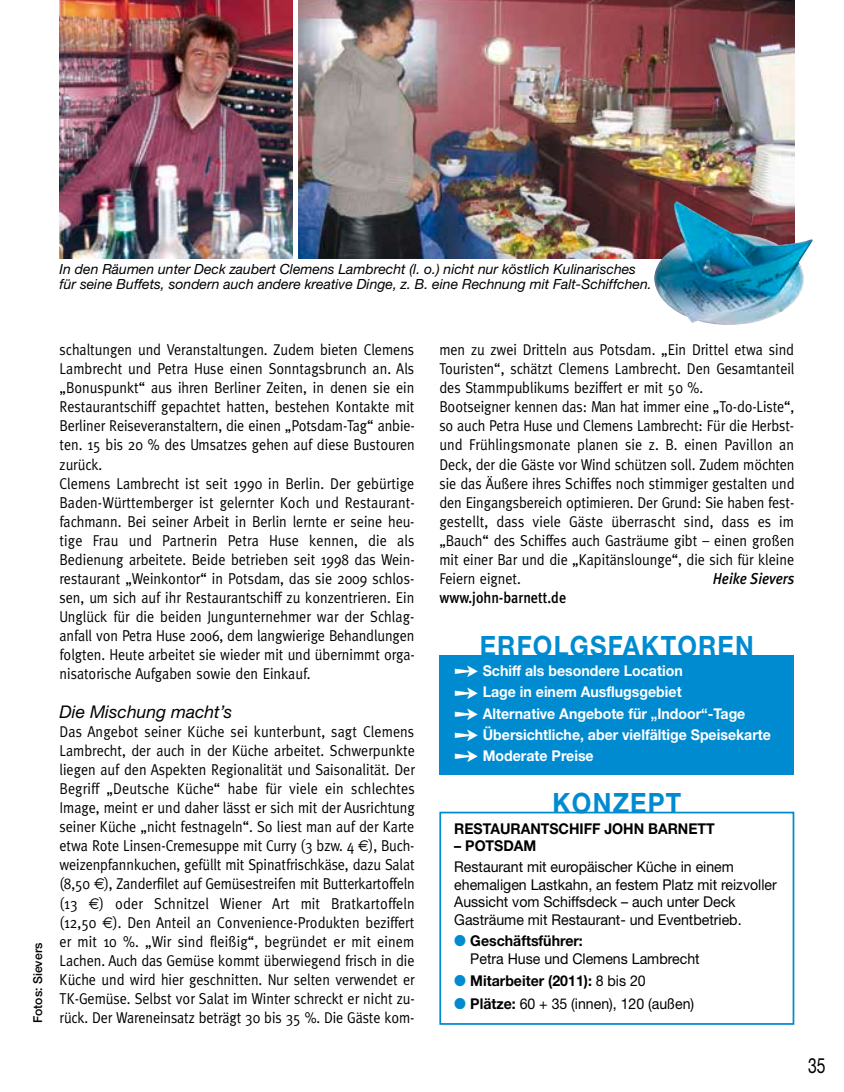
<style>
.page{position:relative;width:844px;height:1092px;background:#fff}
.page>*{position:absolute;margin:0;border:0;box-sizing:border-box;transform-origin:0 0}
.t1{font:700 28px "Helvetica Neue";letter-spacing:.05em;color:#008bd1;scale:.9 1}
.t2{font:21px "Helvetica Neue";color:#000;scale:.75 1}
.t3{font:italic 17.5px "Helvetica Neue";color:#000}
.t4{font:15.75px/19.1px "Meta";color:#000;scale:.9 1}
.t5{font:500 15.75px "Meta Plus";color:#000;scale:.9 1}
.t6{font:italic 500 15.75px "Meta Plus";color:#000;scale:.9 1}
.t7{font:14.88px/17.5px "Helvetica Neue";color:#000;scale:.95 1}
.t8{font:700 14.88px/21.2px "Helvetica Neue";color:#fff;scale:.95 1}
.t9{font:700 14.88px "Helvetica Neue";color:#000;scale:.95 1}
.t10{font:italic 14px/14.9px "Helvetica Neue";color:#000}
.t11{font:500 12.25px "Helvetica Neue";color:#000}
.s1{font-family:"Euro Sans"}
.s2{font-weight:700}
.s3{color:#008bd1}
.s4{font-weight:400}
</style>
<div class="page">
<img style="left:60px;top:0;width:232px;height:258px">
<img style="left:298px;top:0;width:496px;height:258px">
<div style="left:439px;top:811px;width:355px;height:213px;border:2px solid #008bd1"></div>
<div style="left:439px;top:655px;width:355px;height:119px;background:#008bd1"></div>
<img style="left:653px;top:201px;width:160px;height:124px">
<p class="t10" style="left:60px;top:262px;width:593px">In den Räumen unter Deck zaubert Clemens Lambrecht (l. o.) nicht nur köstlich Kulinarisches für seine Buffets, sondern auch andere kreative Dinge, z. B. eine Rechnung mit Falt-Schiffchen.</p>
<p class="t11" style="left:30px;top:1023px;width:82px;rotate:-90deg">Fotos: Sievers</p>
<p class="t4" style="left:60px;top:340px;width:396px">schaltungen und Veranstaltungen. Zudem bieten Clemens Lambrecht und Petra Huse einen Sonntagsbrunch an. Als „Bonuspunkt“ aus ihren Berliner Zeiten, in denen sie ein Res taurantschiff gepachtet hatten, bestehen Kontakte mit Berliner Reiseveranstaltern, die einen „Potsdam-Tag“ anbie&shy;ten. 15 bis 20 % des Umsatzes gehen auf diese Bustouren zurück.<br>Clemens Lambrecht ist seit 1990 in Berlin. Der gebürtige Baden-Württemberger ist gelernter Koch und Restaurant&shy;fachmann. Bei seiner Arbeit in Berlin lernte er seine heu - tige Frau und Partnerin Petra Huse kennen, die als Bedienung arbeitete. Beide betrieben seit 1998 das Wein&shy;restaurant „Weinkontor“ in Potsdam, das sie 2009 schlos&shy;sen, um sich auf ihr Restaurantschiff zu konzentrieren. Ein Unglück für die beiden Jungunternehmer war der Schlag - anfall von Petra Huse 2006, dem langwierige Behandlungen folgten. Heute arbeitet sie wieder mit und übernimmt orga&shy;nisatorische Aufgaben sowie den Einkauf.</p>
<p class="t3" style="left:60px;top:700px;width:174px">Die Mischung macht’s</p>
<p class="t4" style="left:60px;top:721px;width:396px;text-align:justify">Das Angebot seiner Küche sei kunterbunt, sagt Clemens Lambrecht, der auch in der Küche arbeitet. Schwerpunkte liegen auf den Aspekten Regionalität und Saisonalität. Der Begriff „Deutsche Küche“ habe für viele ein schlechtes Image, meint er und daher lässt er sich mit der Ausrichtung seiner Küche „nicht festnageln“. So liest man auf der Karte etwa Rote Linsen-Cremesuppe mit Curry (3 bzw. 4 <span class="s1">€</span>), Buch&shy;weizenpfannkuchen, gefüllt mit Spinatfrischkäse, dazu Salat (8,50 <span class="s1">€</span>), Zanderfilet auf Gemüsestreifen mit Butterkartoffeln (13 <span class="s1">€</span>) oder Schnitzel Wiener Art mit Bratkartoffeln (12,50 <span class="s1">€</span>). Den Anteil an Convenience-Produkten beziffert er mit 10 %. „Wir sind fleißig“, begründet er mit einem Lachen. Auch das Gemüse kommt überwiegend frisch in die Küche und wird hier geschnitten. Nur selten verwendet er TK-Gemüse. Selbst vor Salat im Winter schreckt er nicht zu&shy;rück. Der Wareneinsatz beträgt 30 bis 35 %. Die Gäste kom-</p>
<p class="t4" style="left:439px;top:340px;width:396px">men zu zwei Dritteln aus Potsdam. „Ein Drittel etwa sind Touristen“, schätzt Clemens Lambrecht. Den Gesamtanteil des Stamm publikums beziffert er mit 50 %.<br>Bootseigner kennen das: Man hat immer eine „To-do-Liste“, so auch Petra Huse und Clemens Lambrecht: Für die Herbst&shy;und Frühlingsmonate planen sie z. B. einen Pavillon an Deck, der die Gäste vor Wind schützen soll. Zudem möchten sie das Äußere ihres Schiffes noch stimmiger gestalten und den Eingangsbereich optimieren. Der Grund: Sie haben fest&shy;gestellt, dass viele Gäste überrascht sind, dass es im „Bauch“ des Schiffes auch Gasträume gibt – einen großen mit einer Bar und die „Kapitänslounge“, die sich für kleine Feiern eignet.</p>
<p class="t6" style="left:712px;top:569px;width:92px">Heike Sievers</p>
<p class="t5" style="left:439px;top:588px;width:142px">www.john-barnett.de</p>
<p class="t1" style="left:479px;top:628px;width:306px">ERFOLGSFAKTOREN</p>
<p class="t8" style="left:454px;top:660px;width:335px">➙ Schiff als besondere Location<br>➙ Lage in einem Ausflugsgebiet<br>➙ Alternative Angebote für „Indoor“-Tage ➙ Übersichtliche, aber vielfältige Speisekarte ➙ Moderate Preise</p>
<p class="t1" style="left:552px;top:785px;width:145px">KONZEPT</p>
<p class="t9" style="left:454px;top:819px;width:275px">RESTAURANTSCHIFF JOHN BARNETT</p>
<p class="t7" style="left:454px;top:835px;width:296px;line-height:21.2px"><span class="s2">– POTSDAM<br></span>Restaurant mit europäischer Küche in einem</p>
<p class="t7" style="left:454px;top:875px;width:341px">ehemaligen Lastkahn, an festem Platz mit reizvoller<br>Aussicht vom Schiffsdeck – auch unter Deck<br>Gasträume mit Restaurant- und Eventbetrieb.</p>
<p class="t7" style="left:470px;top:931px;width:243px;text-indent:-16px"><span class="s3">●</span> <span class="s2">Geschäftsführer:<br></span>Petra Huse und Clemens Lambrecht</p>
<p class="t9" style="left:454px;top:971px;width:203px"><span class="s3">●</span> Mitarbeiter (2011): <span class="s4">8 bis 20</span></p>
<p class="t7" style="left:454px;top:994px;width:254px"><span class="s3">●</span> <span class="s2">Plätze:</span> 60 + 35 (innen), 120 (außen)</p>
<p class="t2" style="left:807px;top:1052px;width:25px">35</p>
</div>
